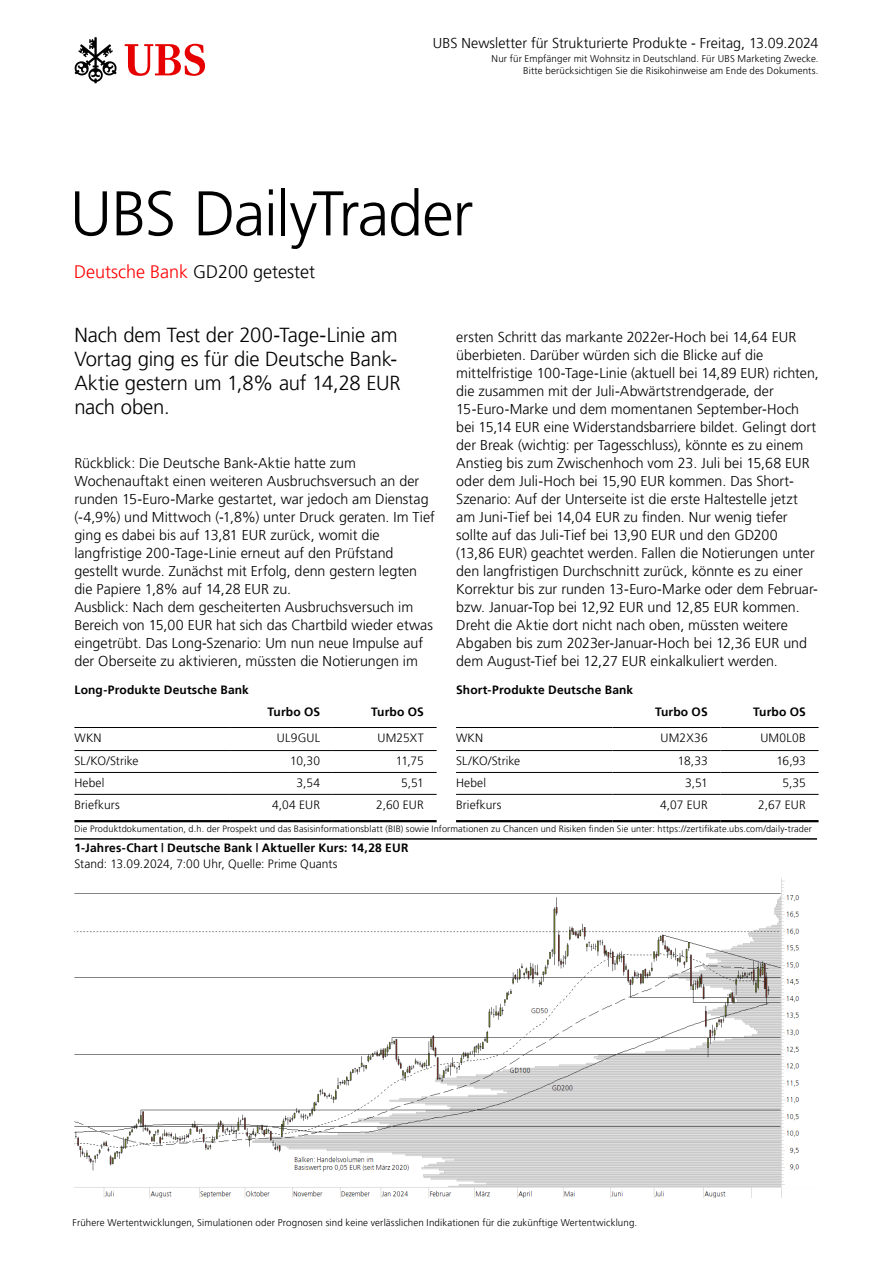
<style>
.page{position:relative;width:893px;height:1263px;background:#fff}
.page>*{position:absolute;margin:0;border:0;box-sizing:border-box;transform-origin:0 0}
.t1{font:300 63px "Frutiger 45";letter-spacing:-.025em;color:#000}
.t2{font:300 20.25px/24px "Frutiger 45";letter-spacing:-.01em;color:#000}
.t3{font:300 18px "Frutiger 45";color:#000}
.t4{font:300 14.25px/18px "Frutiger 45";color:#000}
.t5{font:300 12px "Frutiger 45";letter-spacing:.01em;color:#000}
.t6{font:300 12px "Frutiger 45";letter-spacing:.015em;color:#000}
.t7{font:300 9.75px/12px "Frutiger 45";letter-spacing:.015em;color:#000;text-align:right}
.t8{font:300 9.15px "Frutiger 45";letter-spacing:.015em;color:#000}
.s1{color:#f00}
</style>
<div class="page">
<svg style="left:125px;top:44px;width:80px;height:32px"></svg>
<svg style="left:74px;top:37px;width:43px;height:46px"></svg>
<img style="left:74px;top:878px;width:726px;height:319px">
<hr style="left:231px;top:750px;width:102px;height:1px;background:#000">
<hr style="left:74px;top:727px;width:157px;height:1px;background:#000">
<hr style="left:231px;top:727px;width:102px;height:1px;background:#000">
<hr style="left:333px;top:727px;width:104px;height:1px;background:#000">
<hr style="left:74px;top:750px;width:157px;height:1px;background:#000">
<hr style="left:333px;top:750px;width:104px;height:1px;background:#000">
<hr style="left:74px;top:772px;width:157px;height:1px;background:#000">
<hr style="left:231px;top:772px;width:102px;height:1px;background:#000">
<hr style="left:333px;top:772px;width:104px;height:1px;background:#000">
<hr style="left:74px;top:794px;width:157px;height:1px;background:#000">
<hr style="left:231px;top:794px;width:102px;height:1px;background:#000">
<hr style="left:333px;top:794px;width:104px;height:1px;background:#000">
<hr style="left:74px;top:820px;width:157px;height:2px;background:#000">
<hr style="left:231px;top:820px;width:102px;height:2px;background:#000">
<hr style="left:333px;top:820px;width:104px;height:2px;background:#000">
<hr style="left:720px;top:750px;width:99px;height:1px;background:#000">
<hr style="left:456px;top:727px;width:156px;height:1px;background:#000">
<hr style="left:612px;top:727px;width:108px;height:1px;background:#000">
<hr style="left:720px;top:727px;width:99px;height:1px;background:#000">
<hr style="left:456px;top:750px;width:156px;height:1px;background:#000">
<hr style="left:612px;top:750px;width:108px;height:1px;background:#000">
<hr style="left:456px;top:772px;width:156px;height:1px;background:#000">
<hr style="left:612px;top:772px;width:108px;height:1px;background:#000">
<hr style="left:720px;top:772px;width:99px;height:1px;background:#000">
<hr style="left:456px;top:794px;width:156px;height:1px;background:#000">
<hr style="left:612px;top:794px;width:108px;height:1px;background:#000">
<hr style="left:720px;top:794px;width:99px;height:1px;background:#000">
<hr style="left:456px;top:820px;width:156px;height:2px;background:#000">
<hr style="left:612px;top:820px;width:108px;height:2px;background:#000">
<hr style="left:720px;top:820px;width:99px;height:2px;background:#000">
<hr style="left:74px;top:838px;width:743px;height:2px;background:#000">
<p class="t4" style="left:433px;top:34px;width:387px">UBS Newsletter für Strukturierte Produkte - Freitag, 13.09.2024</p>
<p class="t7" style="left:492px;top:53px;width:328px">Nur für Empfänger mit Wohnsitz in Deutschland. Für UBS Marketing Zwecke.<br>Bitte berücksichtigen Sie die Risikohinweise am Ende des Dokuments.</p>
<h1 class="t1" style="left:70px;top:177px;width:405px">UBS DailyTrader</h1>
<p class="t3" style="left:74px;top:261px;width:243px"><span class="s1">Deutsche Bank</span> GD200 getestet</p>
<h2 class="t2" style="left:74px;top:323px;width:328px">Nach dem Test der 200-Tage-Linie am<br>Vortag ging es für die Deutsche Bank-<br>Aktie gestern um 1,8% auf 14,28 EUR nach oben.</h2>
<p class="t4" style="left:456px;top:328px;width:364px">ersten Schritt das markante 2022er-Hoch bei 14,64 EUR überbieten. Darüber würden sich die Blicke auf die mittelfristige 100-Tage-Linie (aktuell bei 14,89 EUR) richten, die zusammen mit der Juli-Abwärtstrendgerade, der 15-Euro-Marke und dem momentanen September-Hoch bei 15,14 EUR eine Widerstandsbarriere bildet. Gelingt dort der Break (wichtig: per Tagesschluss), könnte es zu einem Anstieg bis zum Zwischenhoch vom 23. Juli bei 15,68 EUR oder dem Juli-Hoch bei 15,90 EUR kommen. Das Short-Szenario: Auf der Unterseite ist die erste Haltestelle jetzt am Juni-Tief bei 14,04 EUR zu finden. Nur wenig tiefer sollte auf das Juli-Tief bei 13,90 EUR und den GD200 (13,86 EUR) geachtet werden. Fallen die Notierungen unter den langfristigen Durchschnitt zurück, könnte es zu einer Korrektur bis zur runden 13-Euro-Marke oder dem Februar&shy;bzw. Januar-Top bei 12,92 EUR und 12,85 EUR kommen.<br>Dreht die Aktie dort nicht nach oben, müssten weitere Abgaben bis zum 2023er-Januar-Hoch bei 12,36 EUR und dem August-Tief bei 12,27 EUR einkalkuliert werden.</p>
<p class="t4" style="left:74px;top:454px;width:362px">Rückblick: Die Deutsche Bank-Aktie hatte zum Wochenauftakt einen weiteren Ausbruchsversuch an der runden 15-Euro-Marke gestartet, war jedoch am Dienstag (-4,9%) und Mittwoch (-1,8%) unter Druck geraten. Im Tief ging es dabei bis auf 13,81 EUR zurück, womit die langfristige 200-Tage-Linie erneut auf den Prüfstand gestellt wurde. Zunächst mit Erfolg, denn gestern legten die Papiere 1,8% auf 14,28 EUR zu.<br>Ausblick: Nach dem gescheiterten Ausbruchsversuch im Bereich von 15,00 EUR hat sich das Chartbild wieder etwas eingetrübt. Das Long-Szenario: Um nun neue Impulse auf der Oberseite zu aktivieren, müssten die Notierungen im</p>
<p class="t6" style="left:267px;top:704px;width:54px">Turbo OS</p>
<p class="t6" style="left:371px;top:704px;width:54px">Turbo OS</p>
<p class="t5" style="left:74px;top:731px;width:29px">WKN</p>
<p class="t5" style="left:277px;top:731px;width:45px">UL9GUL</p>
<p class="t5" style="left:378px;top:731px;width:48px">UM25XT</p>
<p class="t5" style="left:74px;top:754px;width:66px">SL/KO/Strike</p>
<p class="t5" style="left:290px;top:754px;width:31px">10,30</p>
<p class="t5" style="left:396px;top:754px;width:30px">11,75</p>
<p class="t5" style="left:74px;top:776px;width:32px">Hebel</p>
<p class="t5" style="left:296px;top:776px;width:25px">3,54</p>
<p class="t5" style="left:401px;top:776px;width:24px">5,51</p>
<p class="t5" style="left:74px;top:797px;width:47px">Briefkurs</p>
<p class="t5" style="left:272px;top:797px;width:50px">4,04 EUR</p>
<p class="t5" style="left:376px;top:797px;width:49px">2,60 EUR</p>
<p class="t6" style="left:74px;top:682px;width:176px">Long-Produkte Deutsche Bank</p>
<p class="t6" style="left:456px;top:682px;width:179px">Short-Produkte Deutsche Bank</p>
<p class="t6" style="left:655px;top:704px;width:54px">Turbo OS</p>
<p class="t6" style="left:753px;top:704px;width:54px">Turbo OS</p>
<p class="t5" style="left:456px;top:731px;width:29px">WKN</p>
<p class="t5" style="left:660px;top:731px;width:49px">UM2X36</p>
<p class="t5" style="left:760px;top:731px;width:47px">UM0L0B</p>
<p class="t5" style="left:456px;top:754px;width:66px">SL/KO/Strike</p>
<p class="t5" style="left:678px;top:754px;width:31px">18,33</p>
<p class="t5" style="left:776px;top:754px;width:31px">16,93</p>
<p class="t5" style="left:456px;top:776px;width:32px">Hebel</p>
<p class="t5" style="left:685px;top:776px;width:24px">3,51</p>
<p class="t5" style="left:782px;top:776px;width:25px">5,35</p>
<p class="t5" style="left:456px;top:797px;width:47px">Briefkurs</p>
<p class="t5" style="left:660px;top:797px;width:49px">4,07 EUR</p>
<p class="t5" style="left:758px;top:797px;width:49px">2,67 EUR</p>
<p class="t8" style="left:74px;top:823px;width:739px">Die Produktdokumentation, d.h. der Prospekt und das Basisinformationsblatt (BIB) sowie Informationen zu Chancen und Risiken finden Sie unter: https://zertifikate.ubs.com/daily-trader</p>
<p class="t6" style="left:74px;top:841px;width:335px">1-Jahres-Chart | Deutsche Bank | Aktueller Kurs: 14,28 EUR</p>
<p class="t5" style="left:74px;top:857px;width:265px">Stand: 13.09.2024, 7:00 Uhr, Quelle: Prime Quants</p>
<p class="t7" style="left:73px;top:1216px;width:566px">Frühere Wertentwicklungen, Simulationen oder Prognosen sind keine verlässlichen Indikationen für die zukünftige Wertentwicklung.</p>
</div>
